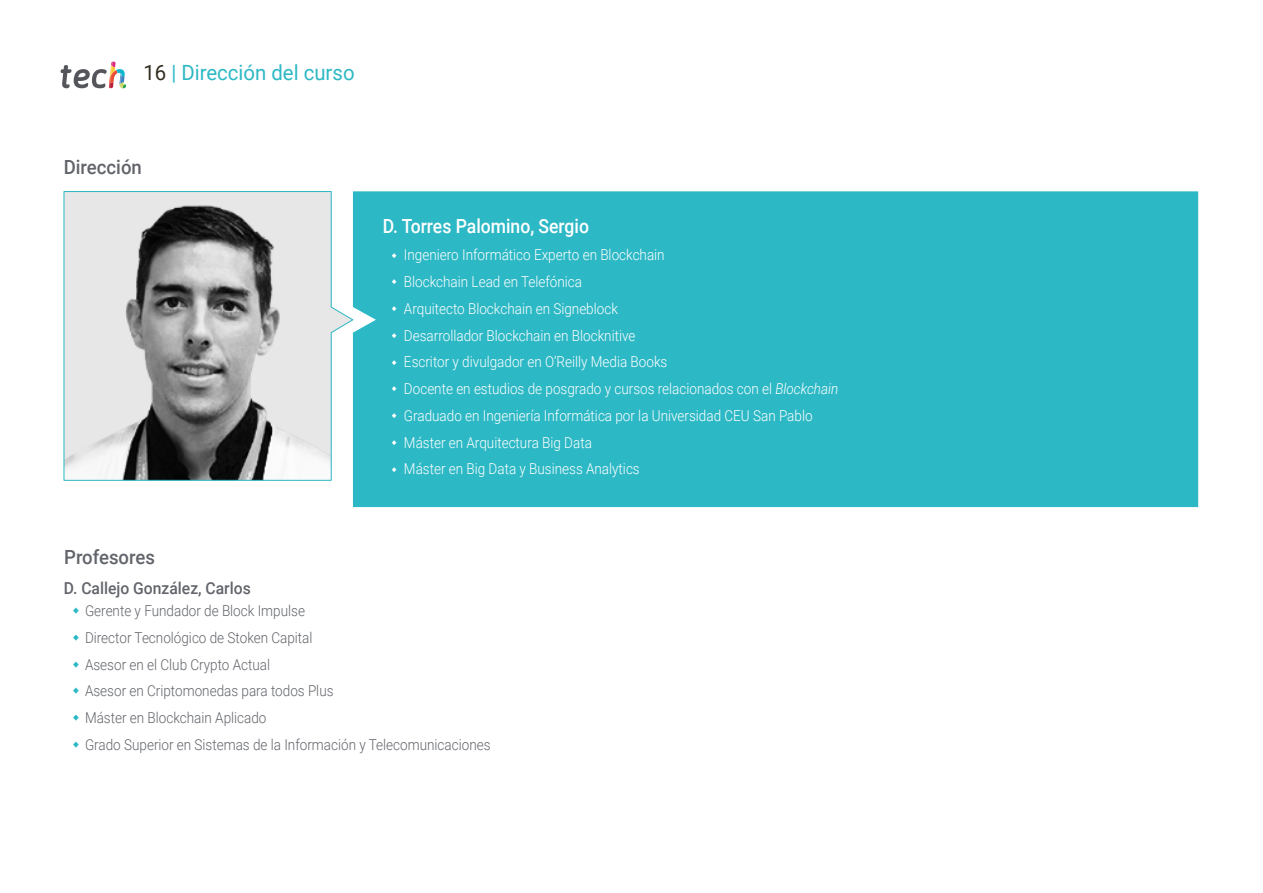
<style>
.page{position:relative;width:1263px;height:893px;background:#fff}
.page>*{position:absolute;margin:0;border:0;box-sizing:border-box;transform-origin:0 0}
.t1{font:21px "Roboto";color:#2db8c5}
.t2{font:500 19.5px "Roboto";color:#fff;scale:.9 1}
.t3{font:500 19.5px "Roboto";color:#61646a;scale:.95 1}
.t4{font:500 16.5px "Roboto";color:#61646a;scale:.95 1}
.t5{font:300 15px/26.7px "Roboto";color:#fff;scale:.9 1}
.t6{font:300 15px/26.7px "Roboto";color:#61646a;scale:.9 1}
.s1{color:#312e20}
.s2{font-style:italic}
</style>
<div class="page">
<svg style="left:61px;top:62px;width:65px;height:27px"></svg>
<div style="left:353px;top:191px;width:845px;height:316px;background:#2db8c5"></div>
<svg style="left:64px;top:191px;width:289px;height:290px;background:#b6b8b8"></svg>
<svg style="left:392px;top:253px;width:5px;height:5px"></svg>
<svg style="left:392px;top:279px;width:5px;height:5px"></svg>
<svg style="left:392px;top:306px;width:5px;height:5px"></svg>
<svg style="left:392px;top:333px;width:5px;height:5px"></svg>
<svg style="left:392px;top:360px;width:5px;height:5px"></svg>
<svg style="left:392px;top:386px;width:5px;height:5px"></svg>
<svg style="left:392px;top:413px;width:5px;height:5px"></svg>
<svg style="left:392px;top:440px;width:5px;height:5px"></svg>
<svg style="left:392px;top:467px;width:5px;height:5px"></svg>
<h1 class="t1" style="left:144px;top:57px;width:213px"><span class="s1">16</span> | Dirección del curso</h1>
<h2 class="t3" style="left:64px;top:154px;width:84px">Dirección</h2>
<h2 class="t3" style="left:64px;top:544px;width:97px">Profesores</h2>
<h2 class="t2" style="left:383px;top:212px;width:231px">D. Torres Palomino, Sergio</h2>
<p class="t5" style="left:404px;top:241px;width:484px">Ingeniero Informático Experto en Blockchain<br>Blockchain Lead en Telefónica<br>Arquitecto Blockchain en Signeblock<br>Desarrollador Blockchain en Blocknitive<br>Escritor y divulgador en O’Reilly Media Books<br>Docente en estudios de posgrado y cursos relacionados con el <span class="s2">Blockchain </span>Graduado en Ingeniería Informática por la Universidad CEU San Pablo Máster en Arquitectura Big Data<br>Máster en Big Data y Business Analytics</p>
<p class="t4" style="left:64px;top:576px;width:198px">D. Callejo González, Carlos</p>
<p class="t6" style="left:85px;top:597px;width:452px">Gerente y Fundador de Block Impulse<br>Director Tecnológico de Stoken Capital<br>Asesor en el Club Crypto Actual<br>Asesor en Criptomonedas para todos Plus<br>Máster en Blockchain Aplicado<br>Grado Superior en Sistemas de la Información y Telecomunicaciones</p>
</div>
